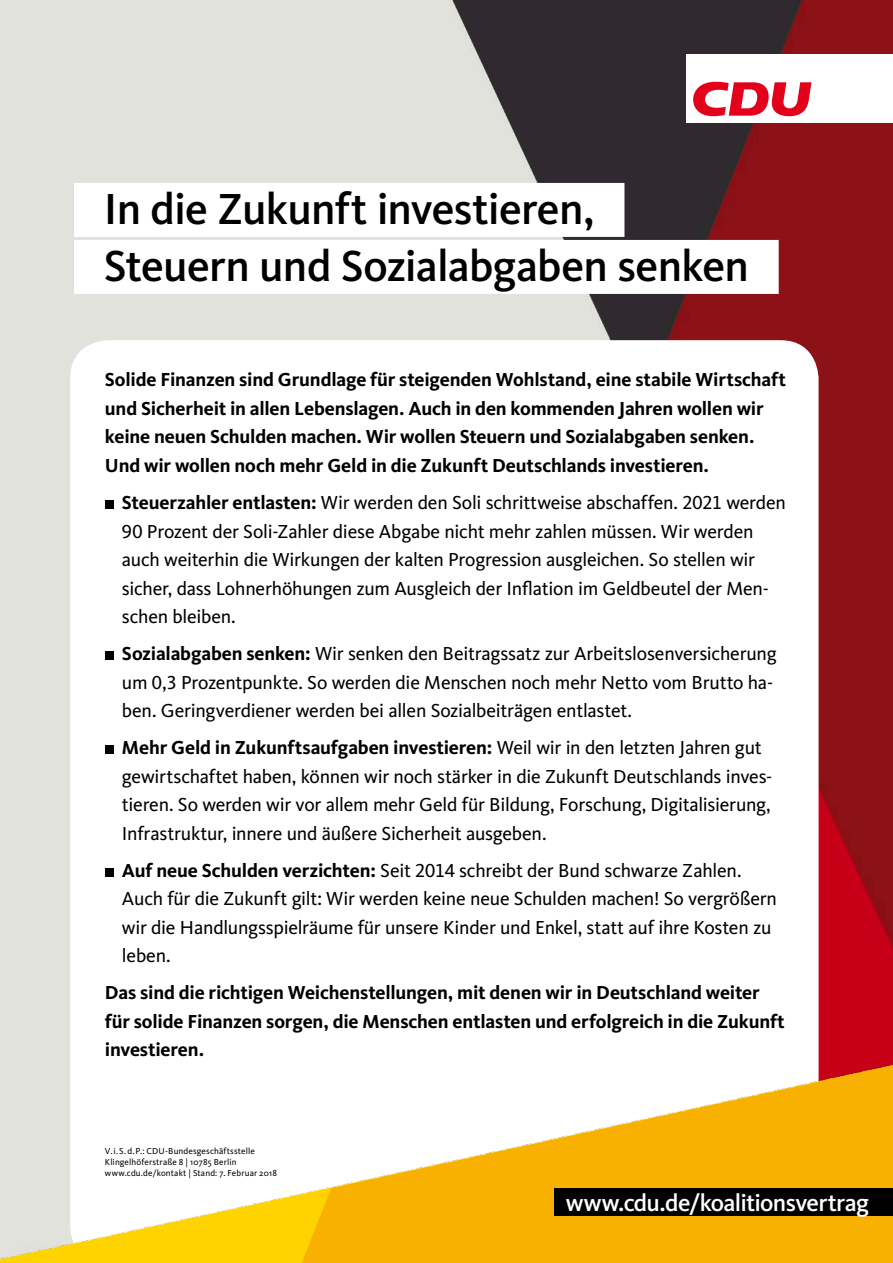
<style>
.page{position:relative;width:893px;height:1263px;background:#fff}
.page>*{position:absolute;margin:0;border:0;box-sizing:border-box;transform-origin:0 0}
.t1{font:500 45px/57px "CDU Kievit Tab";letter-spacing:-.015em;color:#000}
.t2{font:500 24.6px "CDU Kievit OTF";letter-spacing:-.03em;color:#fff}
.t3{font:19.5px/28.5px "CDU Kievit Tab";letter-spacing:-.015em;color:#000}
.t4{font:700 19.5px/28.5px "CDU Kievit Tab";letter-spacing:-.01em;color:#000}
.t5{font:9px/10.8px "CDU Kievit OTF";letter-spacing:.015em;color:#000}
.s1{font-weight:700}
</style>
<div class="page">
<img style="left:0;top:0;width:893px;height:997px">
<div style="left:686px;top:54px;width:207px;height:69px;background:#fff"></div>
<svg style="left:693px;top:82px;width:118px;height:34px"></svg>
<div style="left:74px;top:183px;width:550px;height:54px;background:#fff"></div>
<div style="left:74px;top:240px;width:705px;height:54px;background:#fff"></div>
<svg style="left:70px;top:340px;width:749px;height:657px"></svg>
<img style="left:0;top:997px;width:893px;height:266px">
<div style="left:105px;top:500px;width:8px;height:9px;background:#000"></div>
<div style="left:105px;top:651px;width:8px;height:9px;background:#000"></div>
<div style="left:105px;top:745px;width:8px;height:9px;background:#000"></div>
<div style="left:105px;top:868px;width:8px;height:8px;background:#000"></div>
<div style="left:555px;top:1188px;width:338px;height:28px;background:#000"></div>
<h1 class="t1" style="left:104px;top:181px;width:647px">In die Zukunft investieren,<br>Steuern und Sozialabgaben senken</h1>
<p class="t4" style="left:105px;top:366px;width:682px">Solide Finanzen sind Grundlage für steigenden Wohlstand, eine stabile Wirtschaft und Sicherheit in allen Lebenslagen. Auch in den kommenden Jahren wollen wir keine neuen Schulden machen. Wir wollen Steuern und Sozialabgaben senken.<br>Und wir wollen noch mehr Geld in die Zukunft Deutschlands investieren.</p>
<p class="t3" style="left:122px;top:488px;width:665px"><span class="s1">Steuerzahler entlasten:</span> Wir werden den Soli schrittweise abschaffen. 2021 werden 90 Prozent der Soli-Zahler diese Abgabe nicht mehr zahlen müssen. Wir werden auch weiterhin die Wirkungen der kalten Progression ausgleichen. So stellen wir sicher, dass Lohnerhöhungen zum Ausgleich der Inflation im Geldbeutel der Men&shy;schen bleiben.</p>
<p class="t3" style="left:122px;top:639px;width:656px"><span class="s1">Sozialabgaben senken:</span> Wir senken den Beitragssatz zur Arbeitslosenversicherung um 0,3 Prozentpunkte. So werden die Menschen noch mehr Netto vom Brutto ha&shy;ben. Geringverdiener werden bei allen Sozialbeiträgen entlastet.</p>
<p class="t3" style="left:122px;top:733px;width:652px"><span class="s1">Mehr Geld in Zukunftsaufgaben investieren:</span> Weil wir in den letzten Jahren gut gewirtschaftet haben, können wir noch stärker in die Zukunft Deutschlands inves&shy;tieren. So werden wir vor allem mehr Geld für Bildung, Forschung, Digitalisierung, Infrastruktur, innere und äußere Sicherheit ausgeben.</p>
<p class="t3" style="left:122px;top:856px;width:656px"><span class="s1">Auf neue Schulden verzichten:</span> Seit 2014 schreibt der Bund schwarze Zahlen.<br>Auch für die Zukunft gilt: Wir werden keine neue Schulden machen! So vergrößern wir die Handlungsspielräume für unsere Kinder und Enkel, statt auf ihre Kosten zu leben.</p>
<p class="t4" style="left:105px;top:978px;width:681px">Das sind die richtigen Weichenstellungen, mit denen wir in Deutschland weiter für solide Finanzen sorgen, die Menschen entlasten und erfolgreich in die Zukunft investieren.</p>
<p class="t5" style="left:105px;top:1146px;width:174px">V.i.S.d.P.: CDU-Bundesgeschäftsstelle<br>Klingelhöferstraße 8 | 10785 Berlin www.cdu.de/kontakt | Stand: 7. Februar 2018</p>
<p class="t2" style="left:566px;top:1188px;width:305px">www.cdu.de/koalitionsvertrag</p>
</div>
